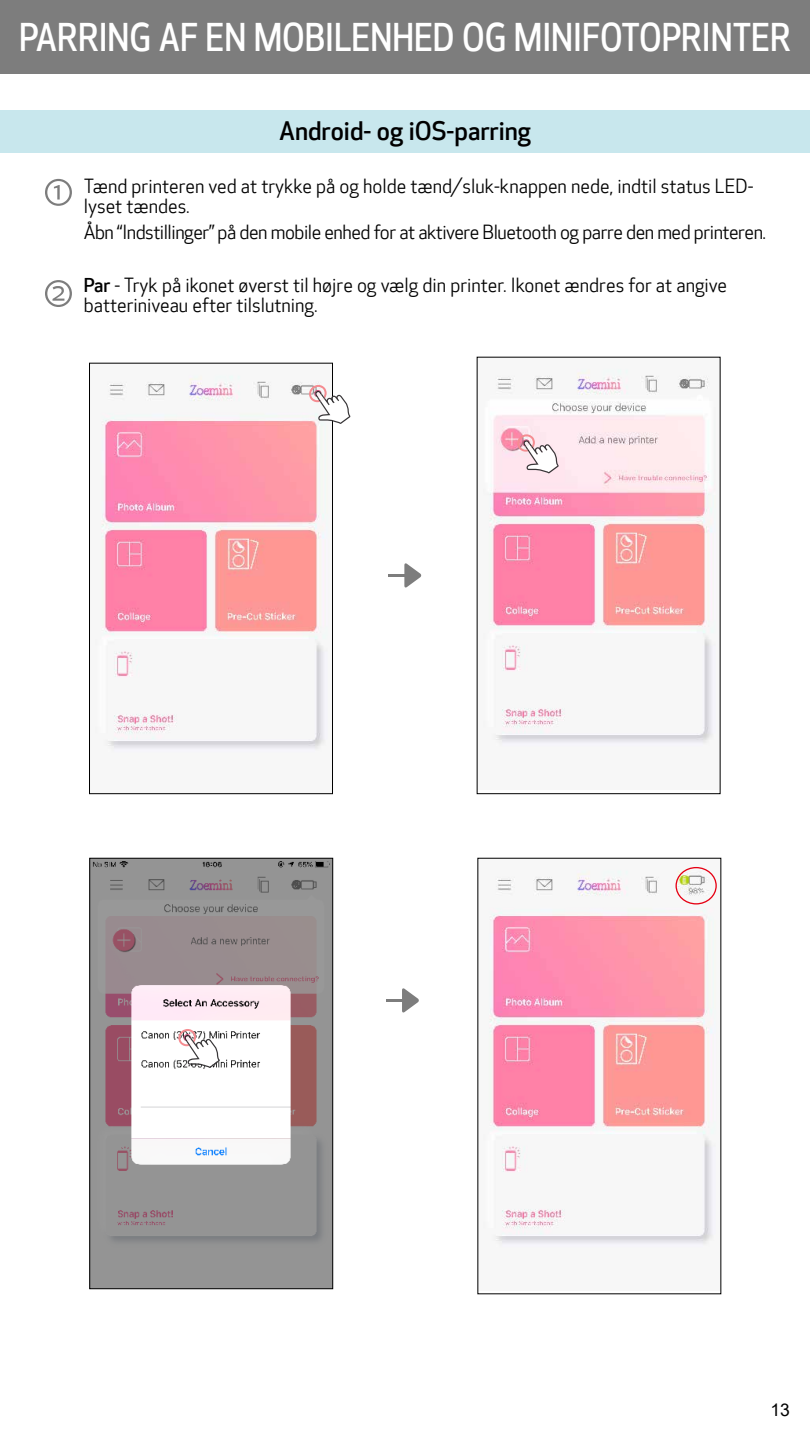
<style>
.page{position:relative;width:810px;height:1440px;background:#fff}
.page>*{position:absolute;margin:0;border:0;box-sizing:border-box;transform-origin:0 0}
.t1{font:500 37.5px "Optic Sans 301";color:#fff;scale:.89 1}
.t2{font:500 25px "Optic Sans 301";color:#000}
.t3{font:18.75px/20px "Optic Sans 201";color:#000}
.t4{font:18.75px "Optic Sans 201";letter-spacing:-.025em;color:#000}
.t5{font:17.5px "Arial";color:#000}
.s1{font-family:"Optic Sans 301";font-weight:500}
</style>
<div class="page">
<div style="left:0;top:110px;width:810px;height:43px;background:#c8e7ed"></div>
<div style="left:0;top:0;width:810px;height:74px;background:#7d7d7d"></div>
<svg style="left:45px;top:179px;width:27px;height:27px"></svg>
<svg style="left:45px;top:280px;width:27px;height:27px"></svg>
<svg style="left:402px;top:988px;width:17px;height:25px"></svg>
<hr style="left:386px;top:999px;width:17px;height:3px;background:#7d7d7d">
<img style="left:92px;top:860px;width:239px;height:427px">
<div style="left:90px;top:858px;width:243px;height:431px;border:1px solid #000"></div>
<svg style="left:178px;top:1029px;width:42px;height:39px"></svg>
<img style="left:101px;top:375px;width:227px;height:376px">
<div style="left:89px;top:363px;width:244px;height:431px;border:1px solid #000"></div>
<img style="left:483px;top:369px;width:233px;height:376px">
<img style="left:489px;top:866px;width:228px;height:380px">
<svg style="left:404px;top:563px;width:18px;height:25px"></svg>
<hr style="left:389px;top:574px;width:16px;height:3px;background:#7d7d7d">
<div style="left:676px;top:867px;width:41px;height:38px;border:1px solid #e60013;border-radius:50%"></div>
<svg style="left:309px;top:385px;width:41px;height:39px"></svg>
<svg style="left:517px;top:434px;width:42px;height:39px"></svg>
<h1 class="t1" style="left:19px;top:16px;width:869px">PARRING AF EN MOBILENHED OG MINIFOTOPRINTER</h1>
<h2 class="t2" style="left:279px;top:117px;width:253px">Android- og iOS-parring</h2>
<p class="t3" style="left:84px;top:177px;width:671px">Tænd printeren ved at trykke på og holde tænd/sluk-knappen nede, indtil status LED&shy;lyset tændes.</p>
<p class="t4" style="left:84px;top:222px;width:684px">Åbn “Indstillinger” på den mobile enhed for at aktivere Bluetooth og parre den med printeren.</p>
<p class="t3" style="left:84px;top:276px;width:645px"><span class="s1">Par</span> - Tryk på ikonet øverst til højre og vælg din printer. Ikonet ændres for at angive batteriniveau efter tilslutning.</p>
<p class="t5" style="left:770px;top:1398px;width:21px">13</p>
</div>
